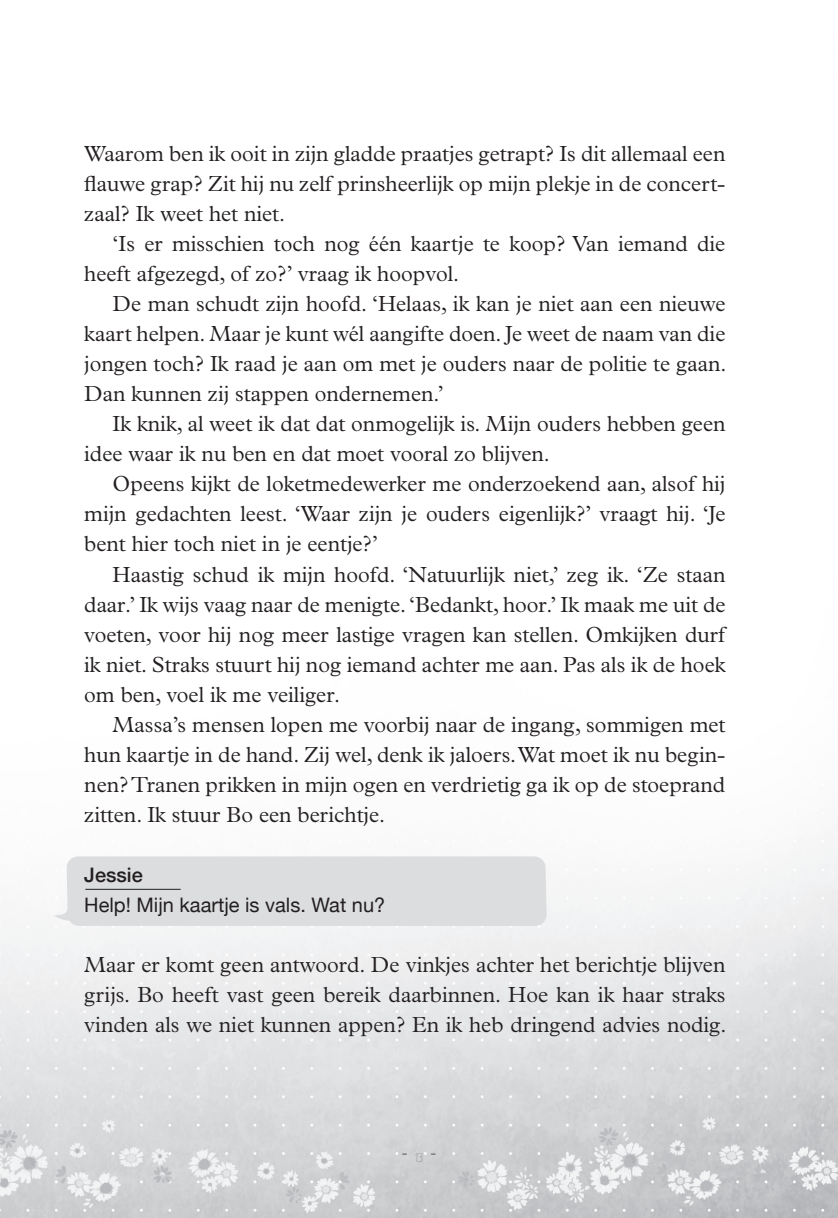
<style>
.page{position:relative;width:838px;height:1218px;background:#fff}
.page>*{position:absolute;margin:0;border:0;box-sizing:border-box;transform-origin:0 0}
.t1{font:300 22px/30px "Plantin Std";color:#231f20;text-align:justify}
.t2{font:20px "Helvetica Neue";color:#231f20}
.t3{font:500 20px "Helvetica Neue";color:#231f20}
.t4{font:20px "Janda Silly Monkey";color:#6c6d70}
.s1{font-family:"Matchmaker";font-size:14px}
</style>
<div class="page">
<img style="left:0;top:838px;width:837px;height:379px">
<div style="left:53px;top:856px;width:493px;height:70px;background:#dcdddf"></div>
<hr style="left:85px;top:889px;width:96px;height:1px;background:#231f20">
<p class="t1" style="left:84px;top:139px;width:642px">Waarom ben ik ooit in zijn gladde praatjes getrapt? Is dit allemaal een flauwe grap? Zit hij nu zelf prinsheerlijk op mijn plekje in de concert&shy;zaal? Ik weet het niet.</p>
<p class="t1" style="left:84px;top:229px;width:642px;text-indent:28px">‘Is er misschien toch nog één kaartje te koop? Van iemand die heeft afgezegd, of zo?’ vraag ik hoopvol.</p>
<p class="t1" style="left:84px;top:289px;width:643px;text-indent:28px">De man schudt zijn hoofd. ‘Helaas, ik kan je niet aan een nieuwe kaart helpen. Maar je kunt wél aangifte doen. Je weet de naam van die jongen toch? Ik raad je aan om met je ouders naar de politie te gaan.<br>Dan kunnen zij stappen ondernemen.’</p>
<p class="t1" style="left:84px;top:409px;width:642px;text-indent:28px">Ik knik, al weet ik dat dat onmogelijk is. Mijn ouders hebben geen idee waar ik nu ben en dat moet vooral zo blijven.</p>
<p class="t1" style="left:84px;top:469px;width:642px;text-indent:28px">Opeens kijkt de loketmedewerker me onderzoekend aan, alsof hij mijn gedachten leest. ‘Waar zijn je ouders eigenlijk?’ vraagt hij. ‘Je bent hier toch niet in je eentje?’</p>
<p class="t1" style="left:84px;top:559px;width:642px;text-indent:28px">Haastig schud ik mijn hoofd. ‘Natuurlijk niet,’ zeg ik. ‘Ze staan daar.’ Ik wijs vaag naar de menigte. ‘Bedankt, hoor.’ Ik maak me uit de voeten, voor hij nog meer lastige vragen kan stellen. Omkijken durf ik niet. Straks stuurt hij nog iemand achter me aan. Pas als ik de hoek om ben, voel ik me veiliger.</p>
<p class="t1" style="left:84px;top:709px;width:642px;text-indent:28px">Massa’s mensen lopen me voorbij naar de ingang, sommigen met hun kaartje in de hand. Zij wel, denk ik jaloers. Wat moet ik nu begin&shy;nen? Tranen prikken in mijn ogen en verdrietig ga ik op de stoeprand zitten. Ik stuur Bo een berichtje.</p>
<p class="t3" style="left:84px;top:858px;width:60px">Jessie</p>
<p class="t2" style="left:84px;top:890px;width:302px">Help! Mijn kaartje is vals. Wat nu?</p>
<p class="t1" style="left:84px;top:949px;width:643px">Maar er komt geen antwoord. De vinkjes achter het berichtje blijven grijs. Bo heeft vast geen bereik daarbinnen. Hoe kan ik haar straks vinden als we niet kunnen appen? En ik heb dringend advies nodig.</p>
<p class="t4" style="left:401px;top:1139px;width:36px">- <span class="s1">13</span> -</p>
</div>
